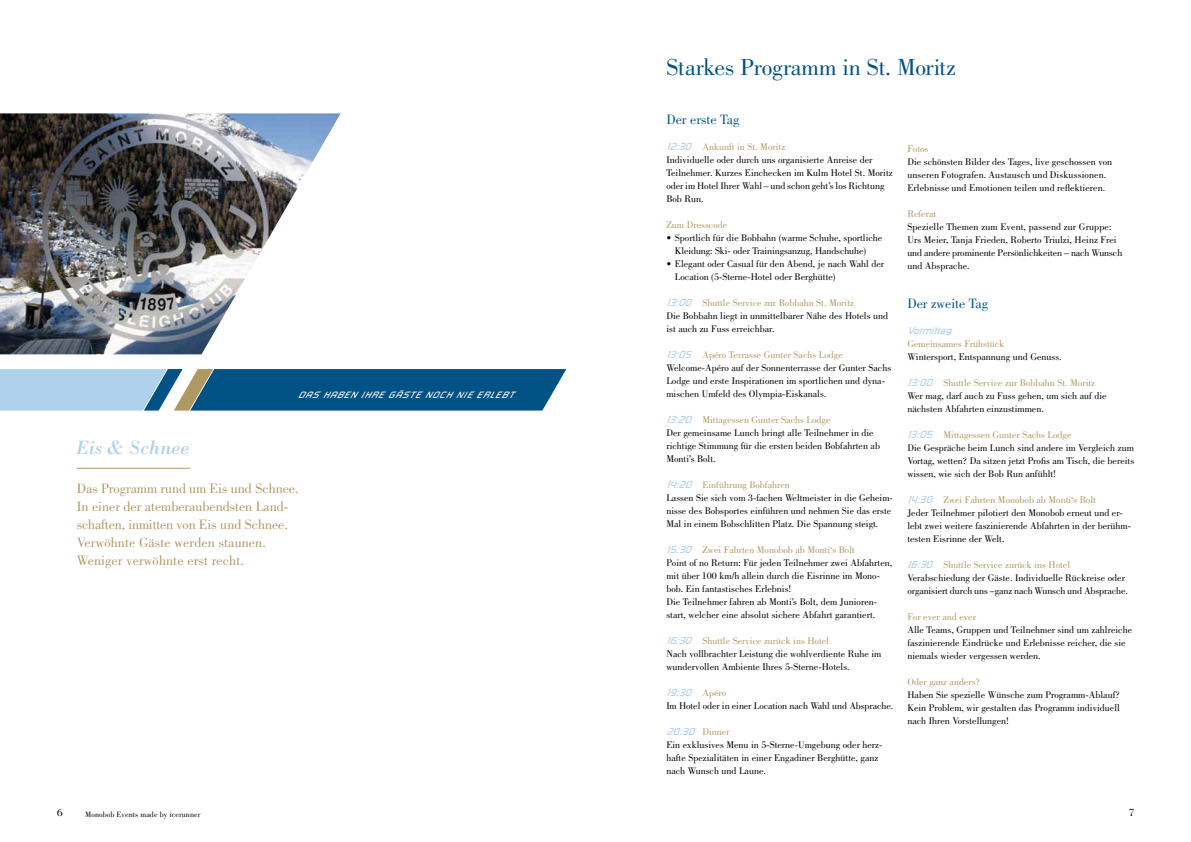
<style>
.page{position:relative;width:1191px;height:842px;background:#fff}
.page>*{position:absolute;margin:0;border:0;box-sizing:border-box;transform-origin:0 0}
.t1{font:24px "Bodoni";letter-spacing:-.005em;color:#005284}
.t2{font:italic 20px "Bodoni";color:#b0d1eb}
.t3{font:14px/18px "Bodoni";color:#ae9962}
.t4{font:14px "Bodoni";color:#005284}
.t5{font:11px "Bodoni";color:#000}
.t6{font:10px/13px "Bodoni";color:#000}
.t7{font:10px "Bodoni";color:#ae9962}
.t8{font:italic 10px "Russell Square";color:#b0d1eb}
.t9{font:italic 9px "Russell Square";color:#fff}
.t10{font:8px "Bodoni";letter-spacing:.01em;color:#000}
.s1{font-family:"Russell Square";font-style:italic;color:#b0d1eb}
.s2{color:#ae9962}
.s3{font-family:"Bodoni";font-style:normal;color:#ae9962}
</style>
<div class="page">
<svg style="left:0;top:369px;width:567px;height:42px;background:#4481a6"></svg>
<hr style="left:77px;top:468px;width:113px;height:1px;background:#ae9962">
<img style="left:0;top:113px;width:341px;height:241px">
<h2 class="t2" style="left:76px;top:436px;width:115px">Eis &amp; Schnee</h2>
<p class="t9" style="left:298px;top:390px;width:48px">DAS HABEN</p>
<p class="t9" style="left:360px;top:390px;width:73px">IHRE GÄSTE NOCH</p>
<p class="t9" style="left:456px;top:390px;width:65px">NIEERLEBT</p>
<h3 class="t3" style="left:77px;top:479px;width:223px">Das Programm rund um Eis und Schnee.<br>In einer der atemberaubendsten Land&shy;schaften, inmitten von Eis und Schnee.<br>Verwöhnte Gäste werden staunen.<br>Weniger verwöhnte erst recht.</h3>
<h1 class="t1" style="left:666px;top:54px;width:291px">Starkes Programm in St. Moritz</h1>
<h3 class="t4" style="left:666px;top:112px;width:74px">Der erste Tag</h3>
<p class="t6" style="left:666px;top:140px;width:228px"><span class="s1">12:30</span> <span class="s2">Ankunft in St. Moritz<br></span>Individuelle oder durch uns organisierte Anreise der Teilnehmer. Kurzes Einchecken im Kulm Hotel St. Moritz oder im Hotel Ihrer Wahl – und schon geht’s los Richtung Bob Run.</p>
<p class="t7" style="left:666px;top:219px;width:62px">Zum Dresscode</p>
<p class="t6" style="left:675px;top:231px;width:209px;text-indent:-8px">• Sportlich für die Bobbahn (warme Schuhe, sportliche<br>Kleidung: Ski- oder Trainingsanzug, Handschuhe)</p>
<p class="t6" style="left:675px;top:257px;width:211px;text-indent:-8px">• Elegant oder Casual für den Abend, je nach Wahl der<br>Location (5-Sterne-Hotel oder Berghütte)</p>
<p class="t6" style="left:666px;top:296px;width:223px"><span class="s1">13:00</span> <span class="s2">Shuttle Service zur Bobbahn St. Moritz<br></span>Die Bobbahn liegt in unmittelbarer Nähe des Hotels und ist auch zu Fuss erreichbar.</p>
<p class="t6" style="left:666px;top:348px;width:226px"><span class="s1">13:05</span> <span class="s2">Apéro Terrasse Gunter Sachs Lodge </span>Welcome-Apéro auf der Sonnenterrasse der Gunter Sachs Lodge und erste Inspirationen im sportlichen und dyna&shy;mischen Umfeld des Olympia-Eiskanals.</p>
<p class="t6" style="left:666px;top:413px;width:215px"><span class="s1">13:20</span> <span class="s2">Mittagessen Gunter Sachs Lodge<br></span>Der gemeinsame Lunch bringt alle Teilnehmer in die richtige Stimmung für die ersten beiden Bobfahrten ab Monti’s Bolt.</p>
<p class="t6" style="left:666px;top:478px;width:228px"><span class="s1">14:20</span> <span class="s2">Einführung Bobfahren<br></span>Lassen Sie sich vom 3-fachen Weltmeister in die Geheim&shy;nisse des Bobsportes einführen und nehmen Sie das erste Mal in einem Bobschlitten Platz. Die Spannung steigt.</p>
<p class="t6" style="left:666px;top:543px;width:227px"><span class="s1">15:30</span> <span class="s2">Zwei Fahrten Monobob ab Monti‘s Bolt<br></span>Point of no Return: Für jeden Teilnehmer zwei Abfahrten, mit über 100 km/h allein durch die Eisrinne im Mono&shy;bob. Ein fantastisches Erlebnis!<br>Die Teilnehmer fahren ab Monti’s Bolt, dem Junioren&shy;start, welcher eine absolut sichere Abfahrt garantiert.</p>
<p class="t6" style="left:666px;top:634px;width:216px"><span class="s1">16:30</span> <span class="s2">Shuttle Service zurück ins Hotel<br></span>Nach vollbrachter Leistung die wohlverdiente Ruhe im wundervollen Ambiente Ihres 5-Sterne-Hotels.</p>
<p class="t8" style="left:666px;top:687px;width:61px">19:30 <span class="s3">A p é r o</span></p>
<p class="t6" style="left:666px;top:699px;width:228px">Im Hotel oder in einer Location nach Wahl und Absprache.</p>
<p class="t6" style="left:666px;top:725px;width:218px"><span class="s1">20:30</span> <span class="s2">Dinner<br></span>Ein exklusives Menu in 5-Sterne-Umgebung oder herz&shy;hafte Spezialitäten in einer Engadiner Berghütte, ganz nach Wunsch und Laune.</p>
<p class="t7" style="left:907px;top:143px;width:23px">Fotos</p>
<p class="t6" style="left:907px;top:155px;width:206px">Die schönsten Bilder des Tages, live geschossen von unseren Fotografen. Austausch und Diskussionen.<br>Erlebnisse und Emotionen teilen und reflektieren.</p>
<p class="t7" style="left:907px;top:208px;width:30px">Referat</p>
<p class="t6" style="left:907px;top:220px;width:216px">Spezielle Themen zum Event, passend zur Gruppe:<br>Urs Meier, Tanja Frieden, Roberto Triulzi, Heinz Frei und andere prominente Persönlichkeiten – nach Wunsch und Absprache.</p>
<h3 class="t4" style="left:907px;top:295px;width:82px">Der zweite Tag</h3>
<p class="t8" style="left:907px;top:324px;width:49px">VORMITTAG</p>
<p class="t7" style="left:907px;top:338px;width:98px">Gemeinsames Frühstück</p>
<p class="t6" style="left:907px;top:350px;width:156px">Wintersport, Entspannung und Genuss.</p>
<p class="t6" style="left:907px;top:376px;width:201px"><span class="s1">13:00</span> <span class="s2">Shuttle Service zur Bobbahn St. Moritz<br></span>Wer mag, darf auch zu Fuss gehen, um sich auf die nächsten Abfahrten einzustimmen.</p>
<p class="t6" style="left:907px;top:428px;width:228px"><span class="s1">13:05</span> <span class="s2">Mittagessen Gunter Sachs Lodge<br></span>Die Gespräche beim Lunch sind andere im Vergleich zum Vortag, wetten? Da sitzen jetzt Profis am Tisch, die bereits wissen, wie sich der Bob Run anfühlt!</p>
<p class="t6" style="left:907px;top:493px;width:225px"><span class="s1">14:30</span> <span class="s2">Zwei Fahrten Monobob ab Monti‘s Bolt<br></span>Jeder Teilnehmer pilotiert den Monobob erneut und er&shy;lebt zwei weitere faszinierende Abfahrten in der berühm&shy;testen Eisrinne der Welt.</p>
<p class="t6" style="left:907px;top:558px;width:222px"><span class="s1">16:30</span> <span class="s2">Shuttle Service zurück ins Hotel<br></span>Verabschiedung der Gäste. Individuelle Rückreise oder organisiert durch uns –ganz nach Wunsch und Absprache.</p>
<p class="t7" style="left:907px;top:611px;width:70px">For ever and ever</p>
<p class="t6" style="left:907px;top:623px;width:226px">Alle Teams, Gruppen und Teilnehmer sind um zahlreiche faszinierende Eindrücke und Erlebnisse reicher, die sie niemals wieder vergessen werden.</p>
<p class="t7" style="left:907px;top:676px;width:74px">Oder ganz anders?</p>
<p class="t6" style="left:907px;top:688px;width:214px;text-align:justify">Haben Sie spezielle Wünsche zum Programm-Ablauf?<br>Kein Problem, wir gestalten das Programm individuell nach Ihren Vorstellungen!</p>
<p class="t5" style="left:57px;top:807px;width:7px">6</p>
<p class="t10" style="left:85px;top:809px;width:117px">Monobob Events made by icerunner</p>
<p class="t5" style="left:1128px;top:807px;width:7px">7</p>
</div>
